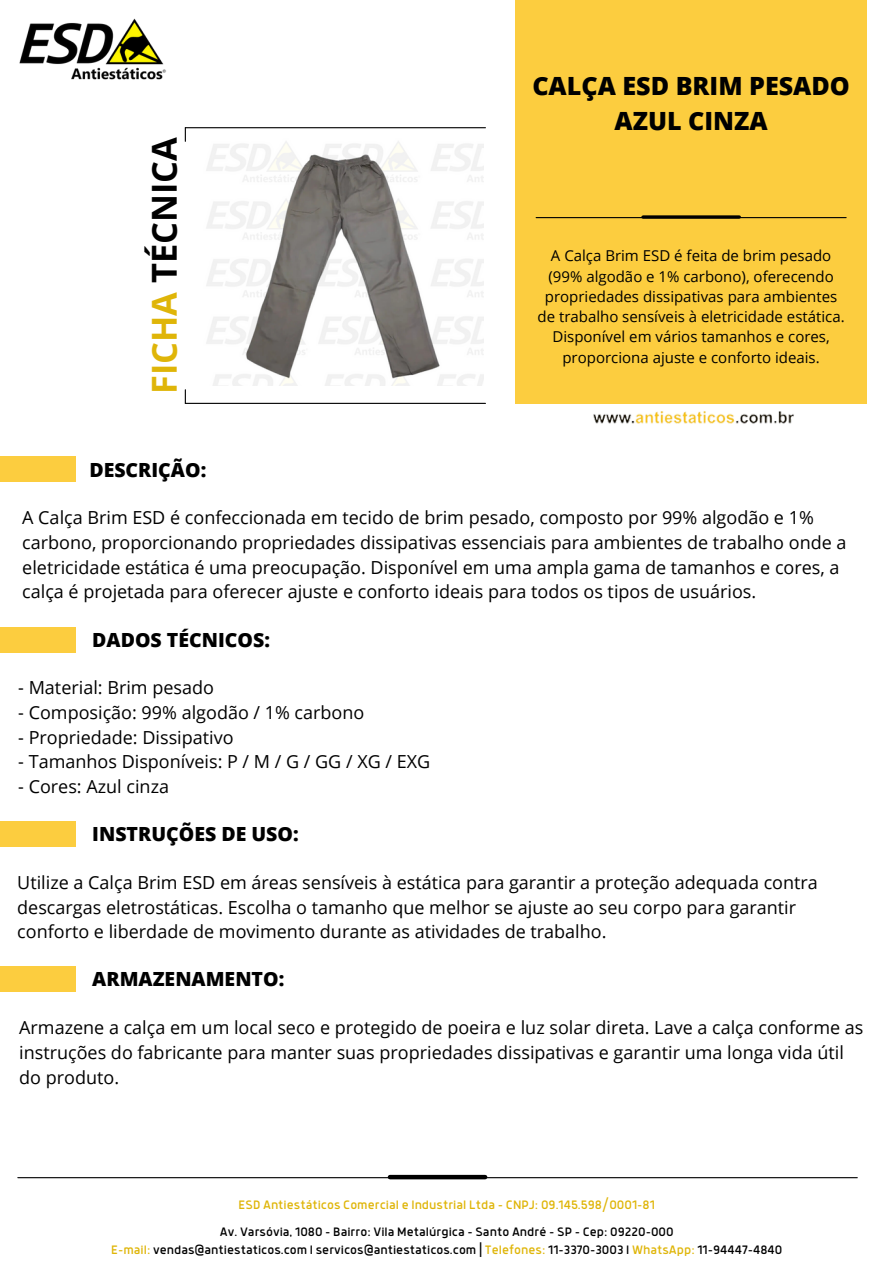
<style>
.page{position:relative;width:894px;height:1264px;background:#fff}
.page>*{position:absolute;margin:0;border:0;box-sizing:border-box;transform-origin:0 0}
.t1{font:700 34.35px "Open Sans";color:#000}
.t2{font:800 25.05px/34.8px "Open Sans";color:#000;text-align:center}
.t3{font:800 19.5px "Open Sans";color:#000}
.t4{font:18px/24.8px "Open Sans";color:#000}
.t5{font:15px/20.2px "Open Sans";color:#000;text-align:center}
.t6{font:13.5px "Anteb";color:#000}
.t7{font:13.5px "Anteb";color:#dfb508}
.s1{color:#dfb508}
</style>
<div class="page">
<img style="left:206px;top:141px;width:277px;height:244px">
<hr style="left:185px;top:127px;width:300px;height:1px;background:#000">
<svg style="left:185px;top:128px;width:1px;height:13px"></svg>
<hr style="left:185px;top:403px;width:300px;height:1px;background:#000">
<svg style="left:185px;top:390px;width:1px;height:13px"></svg>
<img style="left:593px;top:411px;width:201px;height:13px">
<div style="left:515px;top:0;width:351px;height:403px;background:#fccd3f"></div>
<img style="left:19px;top:18px;width:147px;height:62px">
<hr style="left:536px;top:217px;width:309px;height:1px;background:#000">
<svg style="left:642px;top:215px;width:97px;height:4px"></svg>
<div style="left:0;top:456px;width:76px;height:25px;background:#fccd3f"></div>
<div style="left:0;top:627px;width:76px;height:25px;background:#fccd3f"></div>
<div style="left:0;top:821px;width:76px;height:25px;background:#fccd3f"></div>
<hr style="left:18px;top:1177px;width:839px;height:1px;background:#000">
<div style="left:390px;top:1174px;width:95px;height:5px;background:#000"></div>
<div style="left:0;top:966px;width:76px;height:25px;background:#fccd3f"></div>
<h2 class="t1" style="left:140px;top:394px;width:259px;rotate:-90deg"><span class="s1">FICHA</span> TÉCNICA</h2>
<p class="t2" style="left:532px;top:68px;width:319px">CALÇA ESD BRIM PESADO<br>AZUL CINZA</p>
<h5 class="t5" style="left:537px;top:245px;width:308px">A Calça Brim ESD é feita de brim pesado (99% algodão e 1% carbono), oferecendo propriedades dissipativas para ambientes de trabalho sensíveis à eletricidade estática.<br>Disponível em vários tamanhos e cores, proporciona ajuste e conforto ideais.</h5>
<h3 class="t3" style="left:89px;top:456px;width:118px">DESCRIÇÃO:</h3>
<h4 class="t4" style="left:22px;top:505px;width:825px">A Calça Brim ESD é confeccionada em tecido de brim pesado, composto por 99% algodão e 1% carbono, proporcionando propriedades dissipativas essenciais para ambientes de trabalho onde a eletricidade estática é uma preocupação. Disponível em uma ampla gama de tamanhos e cores, a calça é projetada para oferecer ajuste e conforto ideais para todos os tipos de usuários.</h4>
<h3 class="t3" style="left:92px;top:626px;width:179px">DADOS TÉCNICOS:</h3>
<p class="t4" style="left:18px;top:674px;width:197px">- Material: Brim pesado</p>
<p class="t4" style="left:18px;top:699px;width:347px">- Composição: 99% algodão / 1% carbono</p>
<p class="t4" style="left:18px;top:724px;width:217px">- Propriedade: Dissipativo</p>
<p class="t4" style="left:18px;top:749px;width:413px">- Tamanhos Disponíveis: P / M / G / GG / XG / EXG</p>
<p class="t4" style="left:18px;top:773px;width:152px">- Cores: Azul cinza</p>
<h4 class="t3" style="left:92px;top:820px;width:208px">INSTRUÇÕES DE USO:</h4>
<h3 class="t4" style="left:17px;top:869px;width:801px">Utilize a Calça Brim ESD em áreas sensíveis à estática para garantir a proteção adequada contra descargas eletrostáticas. Escolha o tamanho que melhor se ajuste ao seu corpo para garantir conforto e liberdade de movimento durante as atividades de trabalho.</h3>
<p class="t3" style="left:92px;top:965px;width:193px">ARMAZENAMENTO:</p>
<p class="t4" style="left:19px;top:1014px;width:845px">Armazene a calça em um local seco e protegido de poeira e luz solar direta. Lave a calça conforme as instruções do fabricante para manter suas propriedades dissipativas e garantir uma longa vida útil do produto.</p>
<h4 class="t7" style="left:238px;top:1198px;width:418px">ESD Antiestáticos Comercial e Industrial Ltda - CNPJ: 09.145.598/0001-81</h4>
<h3 class="t6" style="left:220px;top:1226px;width:455px">Av. Varsóvia, 1080 - Bairro: Vila Metalúrgica - Santo André - SP - Cep: 09220-000</h3>
<h4 class="t6" style="left:111px;top:1244px;width:672px"><span class="s1">E-mail:</span> vendas@antiestaticos.com I servicos@antiestaticos.com | <span class="s1">Telefones:</span> 11-3370-3003 I <span class="s1">WhatsApp:</span> 11-94447-4840</h4>
</div>
